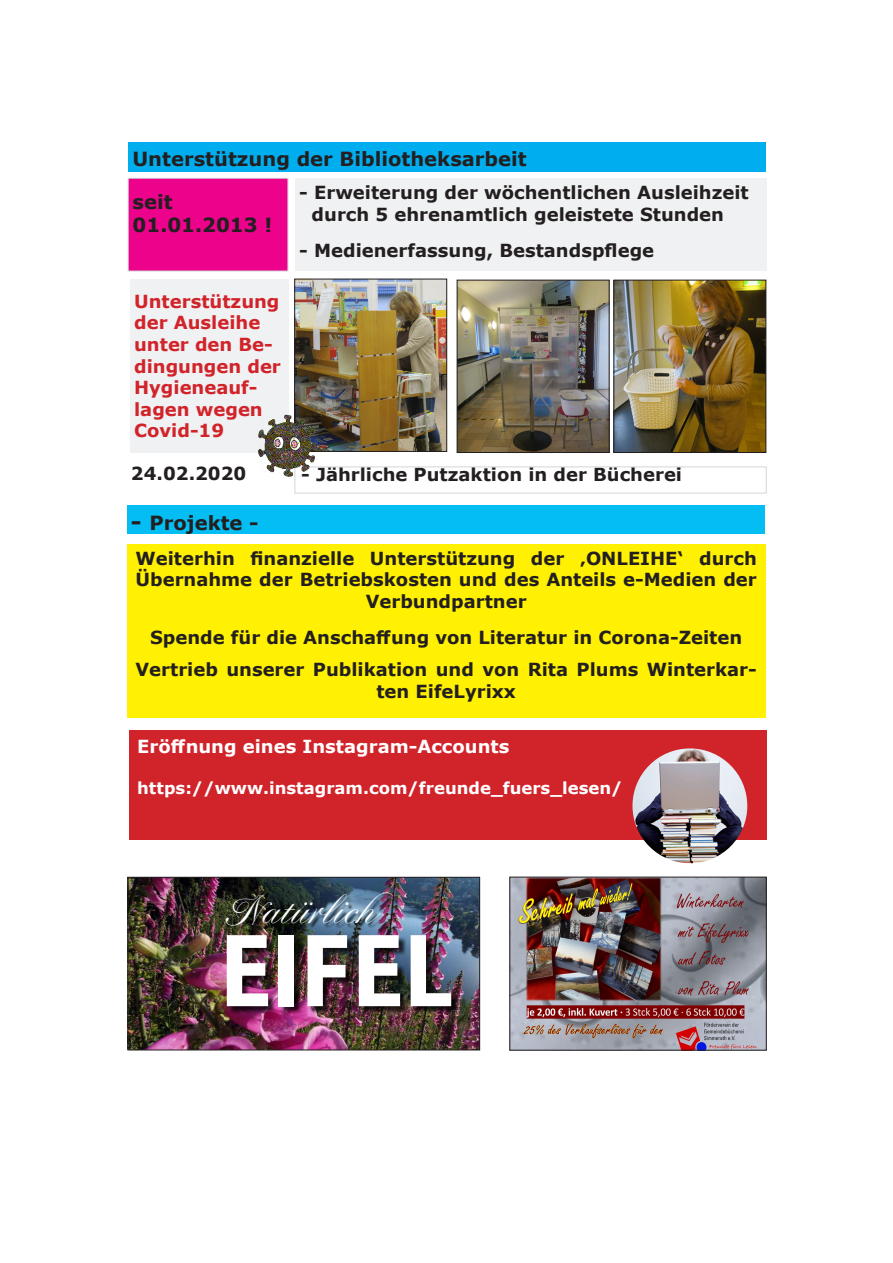
<style>
.page{position:relative;width:893px;height:1263px;background:#fff}
.page>*{position:absolute;margin:0;border:0;box-sizing:border-box;transform-origin:0 0}
.t1{font:700 semi-condensed 105.3px "Myriad Pro";color:#fff}
.t2{font:42.15px "Libelle LT Pro";color:#fff}
.t3{font:700 19.5px/23.4px "Verdana";color:#231f20}
.t4{font:700 18px/21.6px "Verdana";color:#231f20;text-align:center}
.t5{font:700 18px/21.6px "Verdana";color:#d1232a}
.t6{font:700 18px "Verdana";color:#fff}
.t7{font:700 16.5px "Verdana";color:#fff}
.s1{font-size:22.5px}
</style>
<div class="page">
<img style="left:130px;top:879px;width:348px;height:169px">
<div style="left:228px;top:936px;width:232px;height:79px;background:#000;opacity:.75"></div>
<div style="left:227px;top:893px;width:171px;height:38px;background:#000;opacity:.75"></div>
<div style="left:128px;top:877px;width:352px;height:173px;border:1px solid #231f20"></div>
<div style="left:127px;top:505px;width:638px;height:28px;background:#04bdf2"></div>
<div style="left:130px;top:279px;width:158px;height:173px;background:#f0f1f2"></div>
<div style="left:128px;top:142px;width:638px;height:30px;background:#00aeef"></div>
<div style="left:128px;top:178px;width:160px;height:93px;background:#ed028c"></div>
<div style="left:128px;top:178px;width:160px;height:93px;border:1px solid #d4d5d7"></div>
<div style="left:295px;top:178px;width:471px;height:92px;background:#f0f1f2"></div>
<div style="left:127px;top:545px;width:638px;height:173px;background:#fff101"></div>
<img style="left:512px;top:879px;width:252px;height:169px">
<div style="left:295px;top:467px;width:471px;height:26px;border:1px solid #d4d5d7"></div>
<img style="left:296px;top:281px;width:149px;height:169px">
<div style="left:294px;top:279px;width:153px;height:173px;border:1px solid #231f20"></div>
<img style="left:616px;top:282px;width:148px;height:169px">
<div style="left:614px;top:280px;width:152px;height:173px;border:1px solid #231f20"></div>
<img style="left:459px;top:282px;width:148px;height:169px">
<div style="left:457px;top:280px;width:152px;height:173px;border:1px solid #231f20"></div>
<img style="left:258px;top:414px;width:60px;height:64px">
<div style="left:129px;top:730px;width:637px;height:109px;background:#d1232a"></div>
<img style="left:632px;top:748px;width:115px;height:115px;border-radius:57px">
<p class="t3" style="left:132px;top:147px;width:396px">Unterstützung der Bibliotheksarbeit</p>
<p class="t3" style="left:133px;top:190px;width:141px">seit<br>01.01.2013 !</p>
<p class="t4" style="left:299px;top:182px;width:451px">- Erweiterung der wöchentlichen Ausleihzeit</p>
<p class="t4" style="left:312px;top:203px;width:414px">durch 5 ehrenamtlich geleistete Stunden</p>
<p class="t4" style="left:299px;top:239px;width:356px">- Medienerfassung, Bestandspflege</p>
<p class="t5" style="left:134px;top:290px;width:148px">Unterstützung der Ausleihe unter den Be&shy;dingungen der</p>
<p class="t5" style="left:134px;top:376px;width:130px">Hygieneauf&shy;lagen wegen<br>Covid-19</p>
<p class="t4" style="left:131px;top:463px;width:117px">24.02.2020</p>
<p class="t4" style="left:301px;top:463px;width:382px">- Jährliche Putzaktion in der Bücherei</p>
<p class="t3" style="left:131px;top:510px;width:129px"><span class="s1">-</span> Projekte -</p>
<p class="t4" style="left:136px;top:547px;width:623px">Weiterhin finanzielle Unterstützung der ‚ONLEIHE‘ durch<br>Übernahme der Betriebskosten und des Anteils e-Medien der<br>Verbundpartner</p>
<p class="t4" style="left:150px;top:626px;width:594px">Spende für die Anschaffung von Literatur in Corona-Zeiten</p>
<p class="t4" style="left:136px;top:658px;width:623px">Vertrieb unserer Publikation und von Rita Plums Winterkar&shy;ten EifeLyrixx</p>
<p class="t6" style="left:137px;top:733px;width:374px">Eröffnung eines Instagram-Accounts</p>
<p class="t7" style="left:137px;top:776px;width:487px">https://www.instagram.com/freunde_fuers_lesen/</p>
<p class="t2" style="left:227px;top:884px;width:151px">Natürlich</p>
<p class="t1" style="left:220px;top:903px;width:235px">EIFEL</p>
</div>
